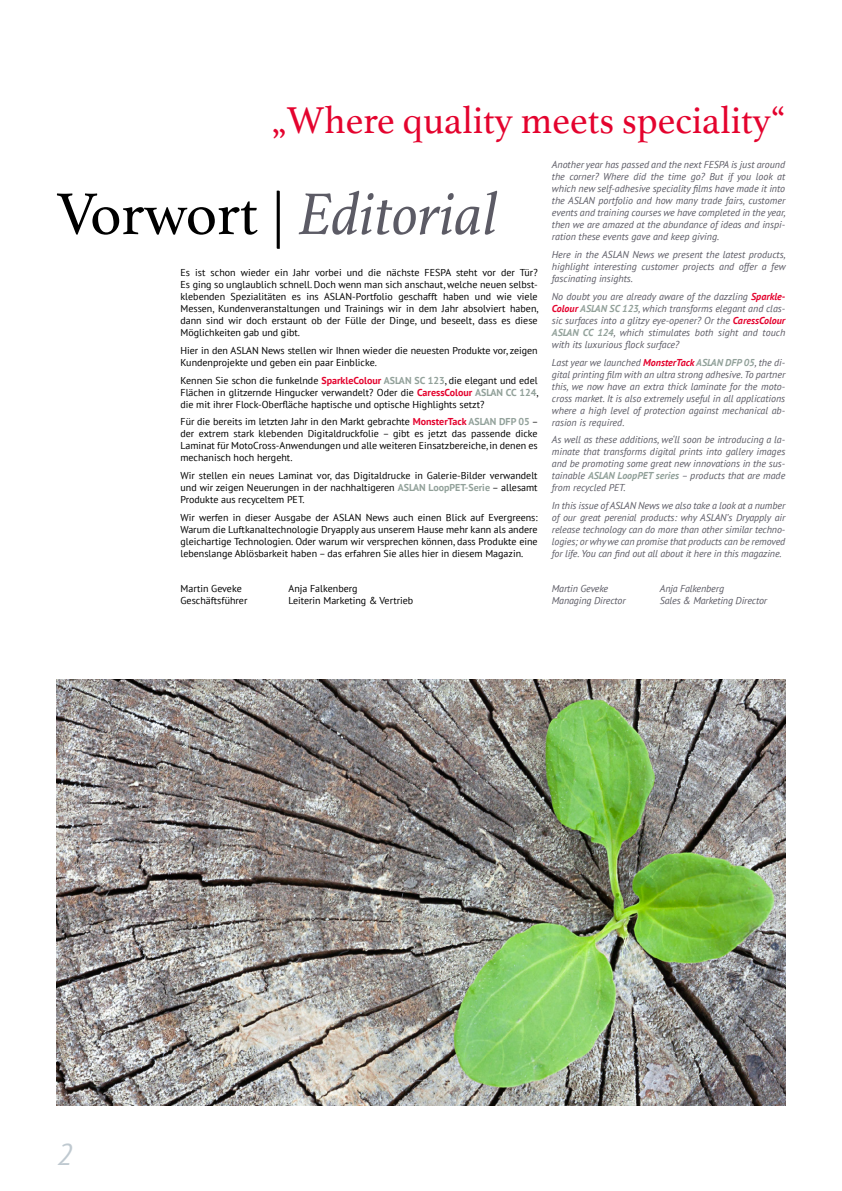
<style>
.page{position:relative;width:842px;height:1191px;background:#fff}
.page>*{position:absolute;margin:0;border:0;box-sizing:border-box;transform-origin:0 0}
.t1{font:italic 61.8px "Athelas";color:#5c5b65}
.t2{font:39.1px "Athelas";color:#e4032e}
.t3{font:italic 30px "PT Sans";color:#bfc9d0}
.t4{font:italic 10px/12px "PT Sans";color:#5c5b65;text-align:justify}
.t5{font:10px/12px "PT Sans";color:#000;text-align:justify}
.s1{font-style:normal;color:#000}
.s2{font-weight:700;color:#e4032e}
.s3{font-weight:700;color:#92a19a}
</style>
<div class="page">
<img style="left:57px;top:679px;width:728px;height:427px">
<h2 class="t2" style="left:272px;top:89px;width:515px">„Where quality meets speciality“</h2>
<h1 class="t1" style="left:57px;top:165px;width:443px"><span class="s1">Vorwort |</span> Editorial</h1>
<p class="t5" style="left:180px;top:267px;width:359px">Es ist schon wieder ein Jahr vorbei und die nächste FESPA steht vor der Tür?<br>Es ging so unglaublich schnell. Doch wenn man sich anschaut, welche neuen selbst&shy;klebenden Spezialitäten es ins ASLAN-Portfolio geschafft haben und wie viele Messen, Kundenveranstaltungen und Trainings wir in dem Jahr absolviert haben, dann sind wir doch erstaunt ob der Fülle der Dinge, und beseelt, dass es diese Möglichkeiten gab und gibt.</p>
<p class="t5" style="left:180px;top:344px;width:359px">Hier in den ASLAN News stellen wir Ihnen wieder die neuesten Produkte vor, zeigen<br>Kundenprojekte und geben ein paar Einblicke.</p>
<p class="t5" style="left:180px;top:374px;width:359px">Kennen Sie schon die funkelnde <span class="s2">SparkleColour</span> <span class="s3">ASLAN SC 123</span>, die elegant und edel Flächen in glitzernde Hingucker verwandelt? Oder die <span class="s2">CaressColour</span> <span class="s3">ASLAN CC 124</span>, die mit ihrer Flock-Oberfläche haptische und optische Highlights setzt?</p>
<p class="t5" style="left:180px;top:416px;width:359px">Für die bereits im letzten Jahr in den Markt gebrachte <span class="s2">MonsterTack</span> <span class="s3">ASLAN DFP 05</span> – der extrem stark klebenden Digitaldruckfolie – gibt es jetzt das passende dicke Laminat für MotoCross-Anwendungen und alle weiteren Einsatzbereiche, in denen es mechanisch hoch hergeht.</p>
<p class="t5" style="left:180px;top:469px;width:359px">Wir stellen ein neues Laminat vor, das Digitaldrucke in Galerie-Bilder verwandelt und wir zeigen Neuerungen in der nachhaltigeren <span class="s3">ASLAN LoopPET-Serie</span> – allesamt Produkte aus recyceltem PET.</p>
<p class="t5" style="left:180px;top:511px;width:359px">Wir werfen in dieser Ausgabe der ASLAN News auch einen Blick auf Evergreens:<br>Warum die Luftkanaltechnologie Dryapply aus unserem Hause mehr kann als andere gleichartige Technologien. Oder warum wir versprechen können, dass Produkte eine lebenslange Ablösbarkeit haben – das erfahren Sie alles hier in diesem Magazin.</p>
<p class="t5" style="left:180px;top:582px;width:63px">Martin Geveke</p>
<p class="t5" style="left:288px;top:582px;width:71px">Anja Falkenberg</p>
<p class="t5" style="left:180px;top:594px;width:68px">Geschäftsführer</p>
<p class="t5" style="left:288px;top:594px;width:126px">Leiterin Marketing &amp; Vertrieb</p>
<p class="t4" style="left:552px;top:159px;width:235px">Another year has passed and the next FESPA is just around the corner? Where did the time go? But if you look at which new self-adhesive speciality films have made it into the ASLAN portfolio and how many trade fairs, customer events and training courses we have completed in the year, then we are amazed at the abundance of ideas and inspi&shy;ration these events gave and keep giving.</p>
<p class="t4" style="left:552px;top:248px;width:235px">Here in the ASLAN News we present the latest products, highlight interesting customer projects and offer a few fascinating insights.</p>
<p class="t4" style="left:552px;top:290px;width:235px">No doubt you are already aware of the dazzling <span class="s2">Sparkle-Colour</span> <span class="s3">ASLAN SC 123</span>, which transforms elegant and clas&shy;sic surfaces into a glitzy eye-opener? Or the <span class="s2">CaressColour </span><span class="s3">ASLAN CC 124</span>, which stimulates both sight and touch with its luxurious flock surface?</p>
<p class="t4" style="left:552px;top:356px;width:235px">Last year we launched <span class="s2">MonsterTack</span> <span class="s3">ASLAN DFP 05</span>, the di&shy;gital printing film with an ultra strong adhesive. To partner this, we now have an extra thick laminate for the moto&shy;cross market. It is also extremely useful in all applications where a high level of protection against mechanical ab&shy;rasion is required.</p>
<p class="t4" style="left:552px;top:433px;width:235px">As well as these additions, we‘ll soon be introducing a la&shy;minate that transforms digital prints into gallery images and be promoting some great new innovations in the sus&shy;tainable <span class="s3">ASLAN LoopPET series</span> – products that are made from recycled PET.</p>
<p class="t4" style="left:552px;top:499px;width:235px">In this issue of ASLAN News we also take a look at a number of our great perenial products: why ASLAN’s Dryapply air release technology can do more than other similar techno&shy;logies; or why we can promise that products can be removed for life. You can find out all about it here in this magazine.</p>
<p class="t4" style="left:552px;top:582px;width:58px">Martin Geveke</p>
<p class="t4" style="left:660px;top:582px;width:66px">Anja Falkenberg</p>
<p class="t4" style="left:552px;top:594px;width:75px">Managing Director</p>
<p class="t4" style="left:660px;top:594px;width:109px">Sales &amp; Marketing Director</p>
<h3 class="t3" style="left:57px;top:1135px;width:17px">2</h3>
</div>
